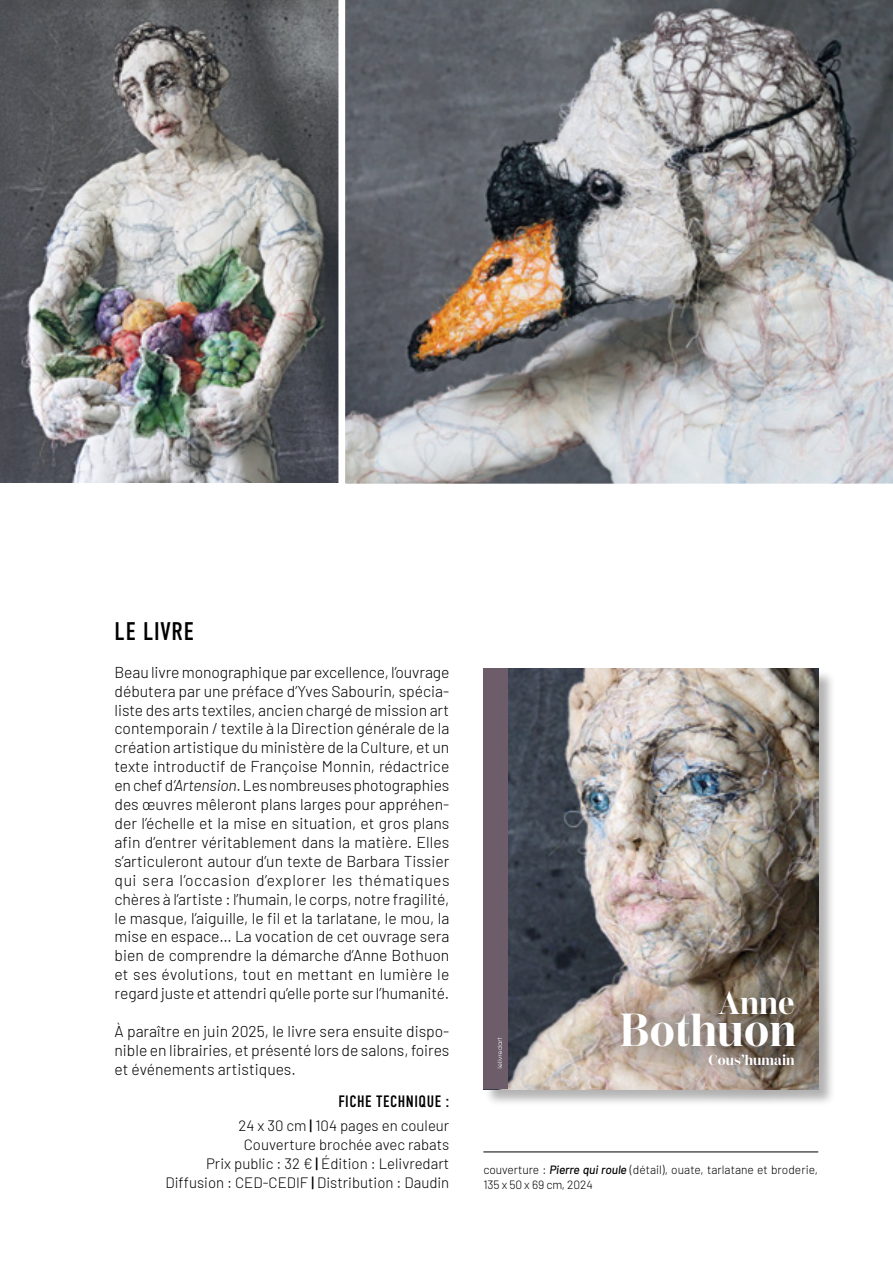
<style>
.page{position:relative;width:893px;height:1263px;background:#fff}
.page>*{position:absolute;margin:0;border:0;box-sizing:border-box;transform-origin:0 0}
.t1{font:700 46.2px "Scotch Display Cond";letter-spacing:.005em;color:#fff}
.t2{font:700 32.4px "Scotch Display Cond";color:#fff}
.t3{font:25.5px "DIN Condensed";letter-spacing:.03em;color:#000}
.t4{font:16.5px "DIN Condensed";letter-spacing:.03em;color:#000}
.t5{font:300 15.75px/18.9px "Barlow";letter-spacing:-.005em;color:#000;text-align:justify}
.t6{font:300 15px/18.9px "Barlow";color:#000;text-align:right}
.t7{font:700 14.55px "Scotch Display Cond";letter-spacing:.005em;color:#fff}
.t8{font:300 12px/15px "Barlow";color:#000}
.s1{font-style:italic}
.s2{font-weight:500}
.s3{font-weight:500;font-style:italic}
</style>
<div class="page">
<svg style="left:345px;top:0;width:548px;height:484px;background:#8e8d8e"></svg>
<div style="left:485px;top:670px;width:351px;height:436px;background:#000;opacity:.3"></div>
<img style="left:508px;top:669px;width:310px;height:420px">
<hr style="left:483px;top:1151px;width:335px;height:1px;background:#000">
<img style="left:0;top:0;width:339px;height:483px">
<svg style="left:585px;top:958px;width:247px;height:145px;background:#9c9187"></svg>
<div style="left:483px;top:669px;width:25px;height:420px;background:#6d5d6a"></div>
<svg style="left:497px;top:1037px;width:5px;height:31px"></svg>
<h3 class="t3" style="left:115px;top:617px;width:81px">LE LIVRE</h3>
<p class="t5" style="left:114px;top:661px;width:337px">Beau livre monographique par excellence, l’ouvrage débutera par une préface d’Yves Sabourin, spécia&shy;liste des arts textiles, ancien chargé de mission art contemporain / textile à la Direction générale de la création artistique du ministère de la Culture, et un texte introductif de Françoise Monnin, rédactrice en chef d<span class="s1">’Artension</span>. Les nombreuses photographies des œuvres mêleront plans larges pour appréhen&shy;der l’échelle et la mise en situation, et gros plans afin d’entrer véritablement dans la matière. Elles s’articuleront autour d’un texte de Barbara Tissier qui sera l’occasion d’explorer les thématiques chères à l’artiste : l’humain, le corps, notre fragilité, le masque, l’aiguille, le fil et la tarlatane, le mou, la mise en espace… La vocation de cet ouvrage sera bien de comprendre la démarche d’Anne Bothuon et ses évolutions, tout en mettant en lumière le regard juste et attendri qu’elle porte sur l’humanité.</p>
<p class="t5" style="left:114px;top:1021px;width:336px">À paraître en juin 2025, le livre sera ensuite dispo&shy;nible en librairies, et présenté lors de salons, foires et événements artistiques.</p>
<p class="t4" style="left:338px;top:1092px;width:113px">FICHE TECHNIQUE :</p>
<p class="t6" style="left:165px;top:1115px;width:285px">24 x 30 cm <span class="s2">|</span> 104 pages en couleur Couverture brochée avec rabats<br>Prix public : 32 € <span class="s2">|</span> Édition : Lelivredart Diffusion : CED-CEDIF <span class="s2">|</span> Distribution : Daudin</p>
<h2 class="t2" style="left:719px;top:984px;width:77px">Anne</h2>
<h1 class="t1" style="left:619px;top:1004px;width:178px">Bothuon</h1>
<p class="t7" style="left:709px;top:1052px;width:88px">Cous’humain</p>
<p class="t8" style="left:483px;top:1161px;width:336px">couverture : <span class="s3">Pierre qui roule</span> (détail), ouate, tarlatane et broderie,<br>135 x 50 x 69 cm, 2024</p>
</div>
